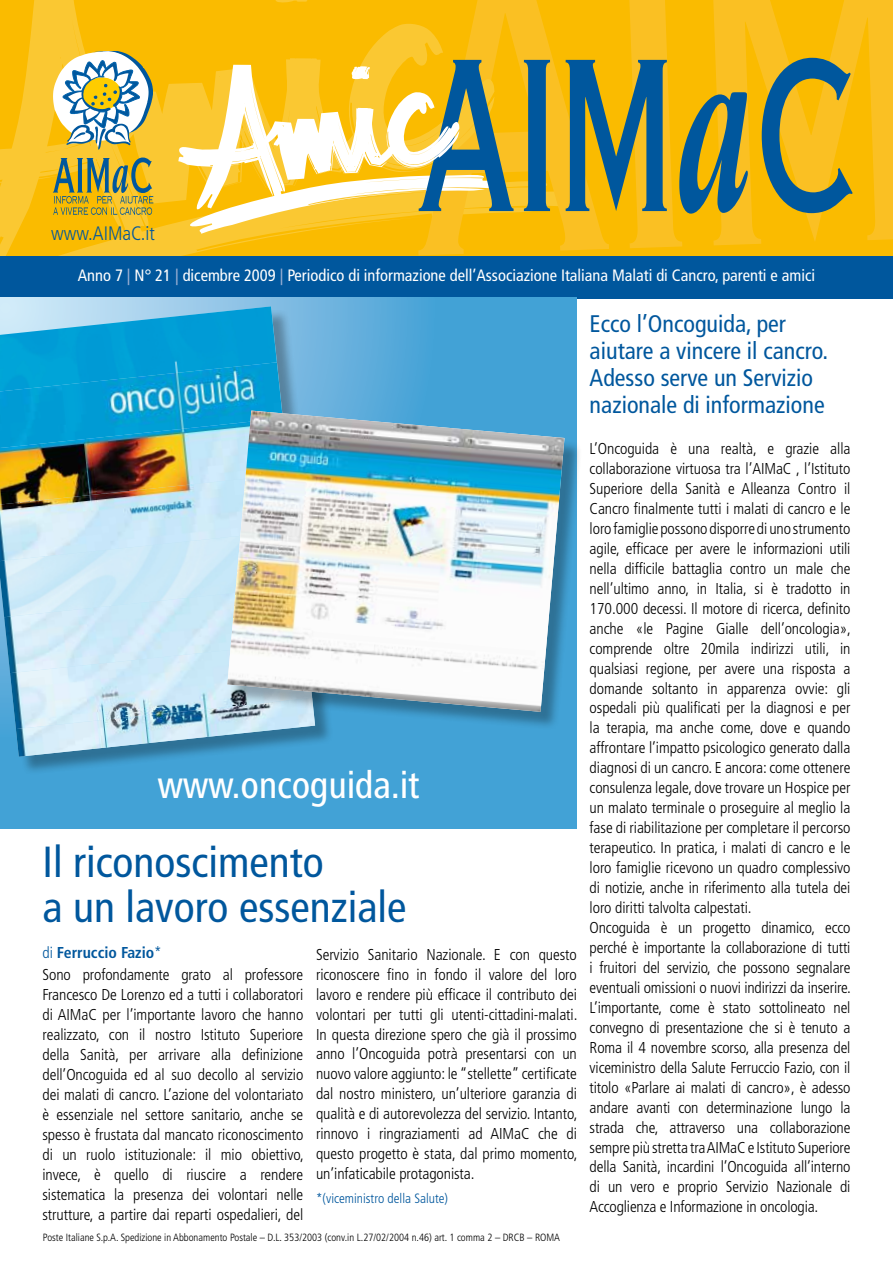
<style>
.page{position:relative;width:893px;height:1263px;background:#fff}
.page>*{position:absolute;margin:0;border:0;box-sizing:border-box;transform-origin:0 0}
.t1{font:condensed 43.5px/45px "Frutiger";color:#00579d}
.t2{font:500 condensed 39px "Frutiger Next LT";letter-spacing:-.01em;color:#fff}
.t3{font:condensed 24px/27px "Frutiger";color:#00579d}
.t4{font:300 condensed 19.5px "Frutiger";color:#00579d}
.t5{font:condensed 16.5px "Frutiger";color:#fff}
.t6{font:300 condensed 15.75px/20px "Frutiger";letter-spacing:-.005em;color:#000}
.t7{font:300 condensed 13.5px "Frutiger";color:#00579d}
.t8{font:300 condensed 10.5px "Frutiger";color:#000}
.s1{color:#a0b2d5}
.s2{color:#00579d}
.s3{font-weight:700;color:#00579d}
</style>
<div class="page">
<svg style="left:514px;top:0;width:95px;height:255px;background:#f9bd12"></svg>
<svg style="left:748px;top:0;width:145px;height:245px;background:#f9bd0e"></svg>
<div style="left:0;top:256px;width:893px;height:42px;background:#00579d"></div>
<svg style="left:0;top:298px;width:577px;height:530px;background:#49a5d7"></svg>
<svg style="left:524px;top:60px;width:26px;height:151px;background:#4b7675"></svg>
<svg style="left:762px;top:58px;width:91px;height:155px;background:#a39a44"></svg>
<svg style="left:566px;top:0;width:182px;height:248px;background:#b4a035"></svg>
<svg style="left:0;top:0;width:514px;height:256px;background:#eac342"></svg>
<div style="left:0;top:309px;width:333px;height:466px;background:#000;opacity:.3"></div>
<svg style="left:0;top:306px;width:315px;height:451px;background:#6aacd5"></svg>
<img style="left:0;top:306px;width:277px;height:56px">
<img style="left:0;top:362px;width:283px;height:56px">
<img style="left:0;top:418px;width:227px;height:56px">
<img style="left:0;top:474px;width:227px;height:56px">
<img style="left:0;top:530px;width:227px;height:87px">
<img style="left:4px;top:586px;width:223px;height:87px">
<img style="left:10px;top:642px;width:217px;height:87px">
<img style="left:16px;top:698px;width:299px;height:59px">
<div style="left:230px;top:413px;width:353px;height:317px;background:#000;opacity:.3"></div>
<img style="left:227px;top:411px;width:337px;height:301px">
<p class="t4" style="left:51px;top:222px;width:105px">www.AIMaC.it</p>
<p class="t5" style="left:78px;top:266px;width:739px">Anno 7 <span class="s1">|</span> N° 21 <span class="s1">|</span> dicembre 2009 <span class="s1">|</span> Periodico di informazione dell’Associazione Italiana Malati di Cancro, parenti e amici</p>
<h2 class="t2" style="left:157px;top:764px;width:264px">www.oncoguida.it</h2>
<h1 class="t1" style="left:43px;top:840px;width:366px">Il riconoscimento<br>a un lavoro essenziale</h1>
<p class="t6" style="left:43px;top:942px;width:262px;line-height:22px"><span class="s2">di</span> <span class="s3">Ferruccio Fazio</span><span class="s2">*<br></span>Sono profondamente grato al professore</p>
<p class="t6" style="left:43px;top:985px;width:263px;text-align:justify">Francesco De Lorenzo ed a tutti i collaboratori di AIMaC per l’importante lavoro che hanno realizzato, con il nostro Istituto Superiore della Sanità, per arrivare alla definizione dell’Oncoguida ed al suo decollo al servizio dei malati di cancro. L’azione del volontariato è essenziale nel settore sanitario, anche se spesso è frustata dal mancato riconoscimento di un ruolo istituzionale: il mio obiettivo, invece, è quello di riuscire a rendere sistematica la presenza dei volontari nelle strutture, a partire dai reparti ospedalieri, del</p>
<p class="t6" style="left:316px;top:944px;width:263px;text-align:justify">Servizio Sanitario Nazionale. E con questo riconoscere fino in fondo il valore del loro lavoro e rendere più efficace il contributo dei volontari per tutti gli utenti-cittadini-malati.<br>In questa direzione spero che già il prossimo anno l’Oncoguida potrà presentarsi con un nuovo valore aggiunto: le “stellette” certificate dal nostro ministero, un’ulteriore garanzia di qualità e di autorevolezza del servizio. Intanto, rinnovo i ringraziamenti ad AIMaC che di questo progetto è stata, dal primo momento, un’infaticabile protagonista.</p>
<p class="t7" style="left:316px;top:1191px;width:134px">*(viceministro della Salute)</p>
<p class="t8" style="left:43px;top:1231px;width:519px">Poste Italiane S.p.A. Spedizione in Abbonamento Postale – D.L. 353/2003 (conv.in L.27/02/2004 n.46) art. 1 comma 2 – DRCB – ROMA</p>
<h3 class="t3" style="left:590px;top:310px;width:240px">Ecco l’Oncoguida, per aiutare a vincere il cancro.<br>Adesso serve un Servizio nazionale di informazione</h3>
<p class="t6" style="left:590px;top:439px;width:263px">L’Oncoguida è una realtà, e grazie alla collaborazione virtuosa tra l’AIMaC , l’Istituto Superiore della Sanità e Alleanza Contro il Cancro finalmente tutti i malati di cancro e le loro famiglie possono disporre di uno strumento agile, efficace per avere le informazioni utili nella difficile battaglia contro un male che nell’ultimo anno, in Italia, si è tradotto in 170.000 decessi. Il motore di ricerca, definito anche «le Pagine Gialle dell’oncologia», comprende oltre 20mila indirizzi utili, in qualsiasi regione, per avere una risposta a domande soltanto in apparenza ovvie: gli ospedali più qualificati per la diagnosi e per la terapia, ma anche come, dove e quando affrontare l’impatto psicologico generato dalla diagnosi di un cancro. E ancora: come ottenere consulenza legale, dove trovare un Hospice per un malato terminale o proseguire al meglio la fase di riabilitazione per completare il percorso terapeutico. In pratica, i malati di cancro e le loro famiglie ricevono un quadro complessivo di notizie, anche in riferimento alla tutela dei loro diritti talvolta calpestati.<br>Oncoguida è un progetto dinamico, ecco perché è importante la collaborazione di tutti i fruitori del servizio, che possono segnalare eventuali omissioni o nuovi indirizzi da inserire.<br>L’importante, come è stato sottolineato nel convegno di presentazione che si è tenuto a Roma il 4 novembre scorso, alla presenza del viceministro della Salute Ferruccio Fazio, con il titolo «Parlare ai malati di cancro», è adesso andare avanti con determinazione lungo la strada che, attraverso una collaborazione sempre più stretta tra AIMaC e Istituto Superiore della Sanità, incardini l’Oncoguida all’interno di un vero e proprio Servizio Nazionale di Accoglienza e Informazione in oncologia.</p>
</div>
